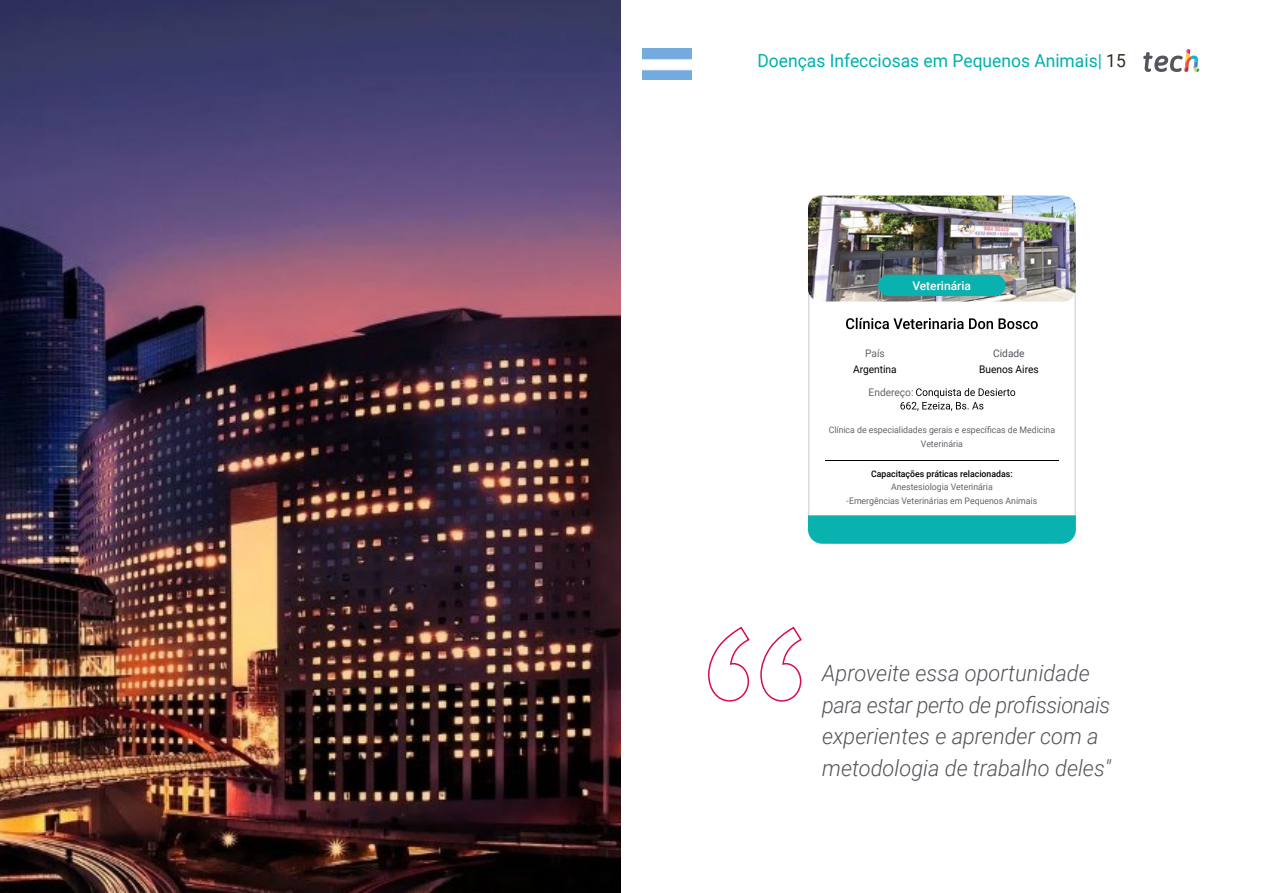
<style>
.page{position:relative;width:1263px;height:893px;background:#fff}
.page>*{position:absolute;margin:0;border:0;box-sizing:border-box;transform-origin:0 0}
.t1{font:italic 300 22.5px/31.5px "Roboto";color:#52555b}
.t2{font:18px "Roboto";color:#00b0ad}
.t3{font:500 12px "Roboto";color:#fff}
.t4{font:10.5px "Roboto";color:#000}
.t5{font:10.5px "Roboto";color:#61646a}
.t6{font:10.5px "Roboto";color:#52555b}
.t7{font:9px/13.5px "Roboto";color:#61646a;text-align:center}
.t8{font:500 9px "Roboto";color:#000}
.s1{color:#312e20}
</style>
<div class="page">
<svg style="left:1143px;top:49px;width:56px;height:23px"></svg>
<img style="left:0;top:0;width:621px;height:893px">
<svg style="left:808px;top:195px;width:268px;height:320px"></svg>
<img style="left:808px;top:196px;width:268px;height:105px">
<div style="left:878px;top:275px;width:128px;height:21px;background:#09b2af;border-radius:11px"></div>
<svg style="left:808px;top:515px;width:268px;height:29px;background:#10b4b1"></svg>
<hr style="left:825px;top:460px;width:234px;height:1px;background:#000">
<svg style="left:846px;top:318px;width:192px;height:11px"></svg>
<svg style="left:900px;top:388px;width:115px;height:23px"></svg>
<svg style="left:708px;top:626px;width:94px;height:76px"></svg>
<h2 class="t2" style="left:757px;top:48px;width:370px">Doenças Infecciosas em Pequenos Animais| <span class="s1">15</span></h2>
<h3 class="t3" style="left:912px;top:277px;width:60px">Veterinária</h3>
<p class="t5" style="left:865px;top:346px;width:21px">País</p>
<p class="t4" style="left:853px;top:362px;width:45px">Argentina</p>
<p class="t6" style="left:993px;top:346px;width:33px">Cidade</p>
<p class="t4" style="left:979px;top:362px;width:61px">Buenos Aires</p>
<p class="t5" style="left:869px;top:385px;width:46px">Endereço:</p>
<p class="t7" style="left:829px;top:423px;width:228px">Clínica de especialidades gerais e específicas de Medicina<br>Veterinária</p>
<p class="t8" style="left:871px;top:468px;width:143px">Capacitações práticas relacionadas:</p>
<p class="t7" style="left:847px;top:480px;width:192px">Anestesiologia Veterinária<br>-Emergências Veterinárias em Pequenos Animais</p>
<h1 class="t1" style="left:822px;top:657px;width:290px">Aproveite essa oportunidade para estar perto de profissionais experientes e aprender com a metodologia de trabalho deles"</h1>
</div>
